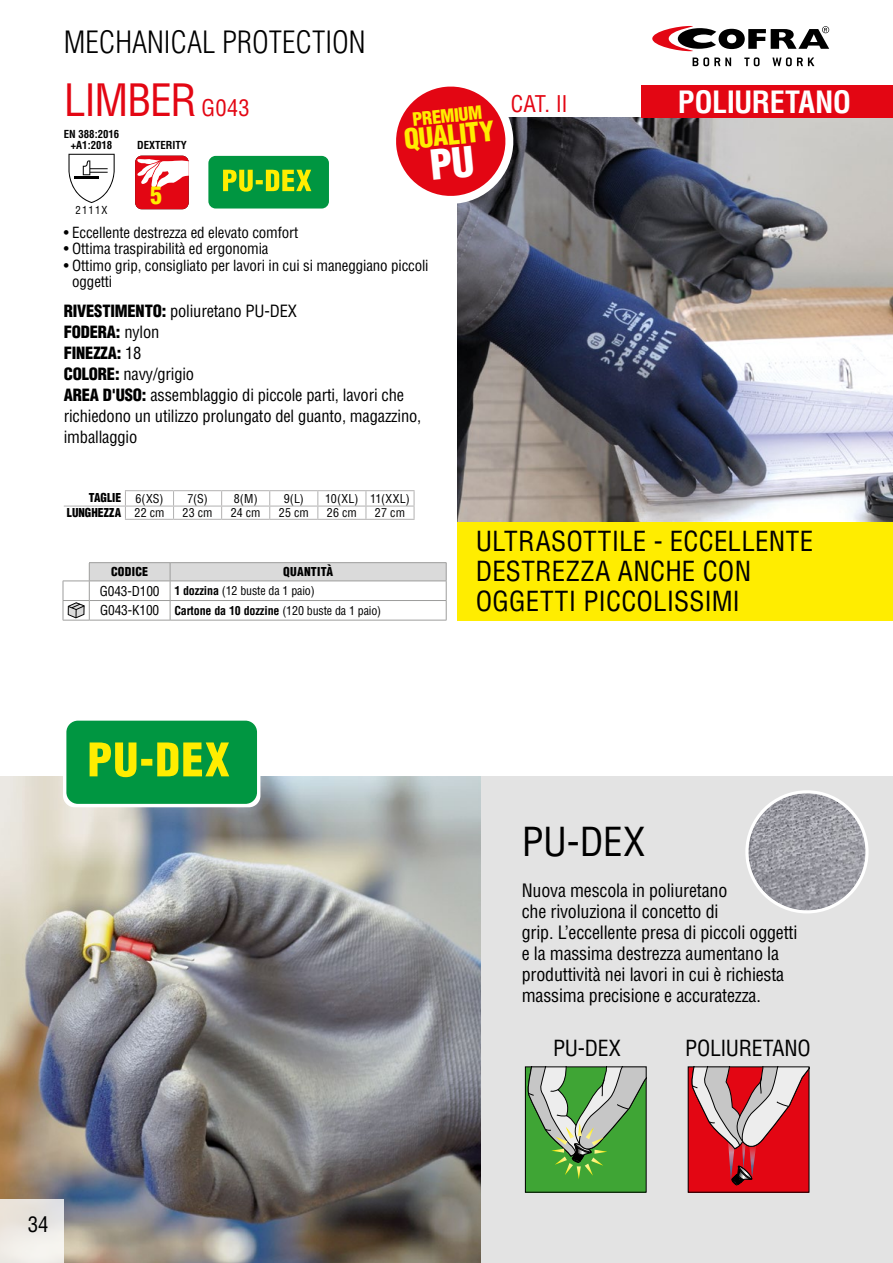
<style>
.page{position:relative;width:893px;height:1263px;background:#fff}
.page>*{position:absolute;margin:0;border:0;box-sizing:border-box;transform-origin:0 0}
.t1{font:condensed 43.5px "Helvetica LT Std";letter-spacing:-.03em;color:#e30613}
.t2{font:condensed 39px "Helvetica LT Std";color:#000}
.t3{font:300 condensed 30px "Helvetica LT Std";color:#000}
.t4{font:700 condensed 30px "Helvetica LT Std";letter-spacing:-.02em;color:#fff}
.t5{font:condensed 27px/30px "Helvetica LT Std";letter-spacing:.01em;color:#000}
.t6{font:900 condensed 27px "Helvetica LT Std";color:#ffed00}
.t7{font:900 condensed 23.85px "Helvetica LT Std";color:#ffed00}
.t8{font:condensed 22.5px "Helvetica LT Std";color:#e30613}
.t9{font:condensed 21.75px "Helvetica LT Std";letter-spacing:-.015em;color:#000}
.t10{font:condensed 21px "Helvetica LT Std";color:#000}
.t11{font:condensed 18px/21px "Helvetica LT Std";letter-spacing:-.01em;color:#000}
.t12{font:900 condensed 18px "Helvetica LT Std";color:#ffed00}
.t13{font:condensed 16.5px/21px "Helvetica LT Std";letter-spacing:-.01em;color:#000}
.t14{font:condensed 15px/16.5px "Helvetica LT Std";letter-spacing:-.01em;color:#000}
.t15{font:condensed 12px/19.2px "Helvetica LT Std";letter-spacing:.005em;color:#000}
.t16{font:900 condensed 12px "Helvetica LT Std";letter-spacing:.005em;color:#000}
.t17{font:700 condensed 10.8px/10.5px "Helvetica LT Std";color:#000;text-align:center}
.t18{font:condensed 10.8px "Helvetica LT Std";letter-spacing:.1em;color:#000}
.s1{font-size:22.5px}
.s2{font-weight:900}
.s3{font-weight:400}
.s4{font-size:13.35px}
.s5{font-weight:700}
</style>
<div class="page">
<svg style="left:693px;top:57px;width:38px;height:9px"></svg>
<svg style="left:744px;top:57px;width:15px;height:9px"></svg>
<svg style="left:772px;top:57px;width:42px;height:9px"></svg>
<svg style="left:652px;top:26px;width:177px;height:25px"></svg>
<div style="left:456px;top:776px;width:437px;height:487px;background:#e3e3e3"></div>
<img style="left:457px;top:118px;width:436px;height:404px">
<img style="left:0;top:776px;width:480px;height:487px">
<hr style="left:125px;top:490px;width:49px;height:1px;background:#b3b2b2">
<hr style="left:174px;top:490px;width:48px;height:1px;background:#b3b2b2">
<hr style="left:222px;top:490px;width:48px;height:1px;background:#b3b2b2">
<hr style="left:270px;top:490px;width:48px;height:1px;background:#b3b2b2">
<hr style="left:318px;top:490px;width:48px;height:1px;background:#b3b2b2">
<hr style="left:366px;top:490px;width:49px;height:1px;background:#b3b2b2">
<hr style="left:125px;top:506px;width:49px;height:1px;background:#b3b2b2">
<svg style="left:125px;top:491px;width:1px;height:28px"></svg>
<hr style="left:174px;top:506px;width:48px;height:1px;background:#b3b2b2">
<svg style="left:173px;top:491px;width:1px;height:28px"></svg>
<hr style="left:222px;top:506px;width:48px;height:1px;background:#b3b2b2">
<svg style="left:221px;top:491px;width:1px;height:28px"></svg>
<hr style="left:270px;top:506px;width:48px;height:1px;background:#b3b2b2">
<svg style="left:269px;top:491px;width:1px;height:28px"></svg>
<hr style="left:318px;top:506px;width:48px;height:1px;background:#b3b2b2">
<svg style="left:317px;top:491px;width:1px;height:28px"></svg>
<hr style="left:366px;top:506px;width:49px;height:1px;background:#b3b2b2">
<svg style="left:365px;top:491px;width:1px;height:28px"></svg>
<svg style="left:414px;top:491px;width:1px;height:28px"></svg>
<hr style="left:125px;top:519px;width:49px;height:1px;background:#b3b2b2">
<hr style="left:174px;top:519px;width:48px;height:1px;background:#b3b2b2">
<hr style="left:222px;top:519px;width:48px;height:1px;background:#b3b2b2">
<hr style="left:270px;top:519px;width:48px;height:1px;background:#b3b2b2">
<hr style="left:318px;top:519px;width:48px;height:1px;background:#b3b2b2">
<hr style="left:366px;top:519px;width:49px;height:1px;background:#b3b2b2">
<hr style="left:64px;top:506px;width:61px;height:1px;background:#b3b2b2">
<div style="left:457px;top:522px;width:436px;height:98px;background:#ffed00"></div>
<hr style="left:89px;top:562px;width:81px;height:1px;background:#9d9d9c">
<hr style="left:170px;top:562px;width:276px;height:1px;background:#9d9d9c">
<svg style="left:63px;top:563px;width:384px;height:58px"></svg>
<svg style="left:135px;top:155px;width:54px;height:55px"></svg>
<svg style="left:208px;top:155px;width:121px;height:54px;background:#32a73d"></svg>
<svg style="left:68px;top:154px;width:47px;height:49px"></svg>
<svg style="left:63px;top:720px;width:197px;height:87px;background:#3bab46"></svg>
<div style="left:525px;top:1067px;width:121px;height:125px;background:#3fa535"></div>
<svg style="left:527px;top:1069px;width:117px;height:110px"></svg>
<div style="left:688px;top:1067px;width:121px;height:125px;background:#e30613"></div>
<svg style="left:691px;top:1069px;width:116px;height:116px"></svg>
<img style="left:748px;top:793px;width:117px;height:117px;border-radius:59px">
<div style="left:745px;top:790px;width:123px;height:123px;border:3px solid #fff;border-radius:50%"></div>
<div style="left:641px;top:85px;width:252px;height:33px;background:#e30613"></div>
<div style="left:0;top:1199px;width:64px;height:64px;background:#ede9e5"></div>
<svg style="left:396px;top:86px;width:120px;height:121px"></svg>
<h3 class="t3" style="left:64px;top:24px;width:303px">MECHANICAL PROTECTION</h3>
<h1 class="t1" style="left:64px;top:73px;width:188px">LIMBER <span class="s1">G043</span></h1>
<p class="t17" style="left:64px;top:129px;width:57px">EN 388:2016 +A1:2018</p>
<p class="t18" style="left:76px;top:203px;width:33px">2111X</p>
<p class="t17" style="left:137px;top:139px;width:51px">DEXTERITY</p>
<h3 class="t7" style="left:150px;top:181px;width:13px">5</h3>
<p class="t12" style="left:411px;top:108px;width:71px;rotate:-6deg">PREMIUM</p>
<h3 class="t6" style="left:402px;top:123px;width:92px;rotate:-6deg">QUALITY</h3>
<p class="t14" style="left:64px;top:224px;width:236px">• Eccellente destrezza ed elevato comfort</p>
<p class="t14" style="left:64px;top:241px;width:206px">• Ottima traspirabilità ed ergonomia</p>
<p class="t14" style="left:72px;top:257px;width:358px;text-indent:-9px">• Ottimo grip, consigliato per lavori in cui si maneggiano piccoli oggetti</p>
<p class="t13" style="left:64px;top:300px;width:359px"><span class="s2">RIVESTIMENTO:</span> poliuretano PU-DEX<br><span class="s2">FODERA:</span> nylon<br><span class="s2">FINEZZA:</span> 18<br><span class="s2">COLORE:</span> navy/grigio<br><span class="s2">AREA D'USO:</span> assemblaggio di piccole parti, lavori che richiedono un utilizzo prolungato del guanto, magazzino, imballaggio</p>
<p class="t8" style="left:511px;top:89px;width:58px">CAT. II</p>
<h3 class="t4" style="left:678px;top:83px;width:175px">POLIURETANO</h3>
<p class="t16" style="left:89px;top:490px;width:76px">TAGLIE <span class="s3">6(XS)</span></p>
<p class="t15" style="left:187px;top:489px;width:22px">7(S)</p>
<p class="t15" style="left:234px;top:489px;width:25px">8(M)</p>
<p class="t15" style="left:284px;top:489px;width:22px">9(L)</p>
<p class="t15" style="left:325px;top:489px;width:86px">10(XL) 11(XXL)</p>
<p class="t16" style="left:67px;top:505px;width:99px">LUNGHEZZA <span class="s3">22 cm</span></p>
<p class="t15" style="left:183px;top:503px;width:32px">23 cm</p>
<p class="t15" style="left:231px;top:503px;width:31px">24 cm</p>
<p class="t15" style="left:279px;top:503px;width:32px">25 cm</p>
<p class="t15" style="left:327px;top:503px;width:32px">26 cm</p>
<p class="t15" style="left:375px;top:503px;width:32px">27 cm</p>
<p class="t15" style="left:100px;top:562px;width:283px;text-indent:184px"><span class="s2">QUANTITÀ<br></span><span class="s4">G043-D100</span> <span class="s5">1 dozzina</span> (12 buste da 1 paio)<br><span class="s4">G043-K100</span> <span class="s5">Cartone da 10 dozzine</span> (120 buste da 1 paio)</p>
<p class="t16" style="left:111px;top:564px;width:39px">CODICE</p>
<h3 class="t5" style="left:476px;top:526px;width:339px">ULTRASOTTILE - ECCELLENTE<br>DESTREZZA ANCHE CON<br>OGGETTI PICCOLISSIMI</h3>
<p class="t10" style="left:28px;top:1211px;width:23px">34</p>
<h2 class="t2" style="left:522px;top:818px;width:125px">PU-DEX</h2>
<p class="t11" style="left:522px;top:880px;width:277px">Nuova mescola in poliuretano<br>che rivoluziona il concetto di<br>grip. L’eccellente presa di piccoli oggetti e la massima destrezza aumentano la produttività nei lavori in cui è richiesta massima precisione e accuratezza.</p>
<p class="t9" style="left:553px;top:1035px;width:69px">PU-DEX</p>
<p class="t9" style="left:685px;top:1035px;width:127px">POLIURETANO</p>
</div>
